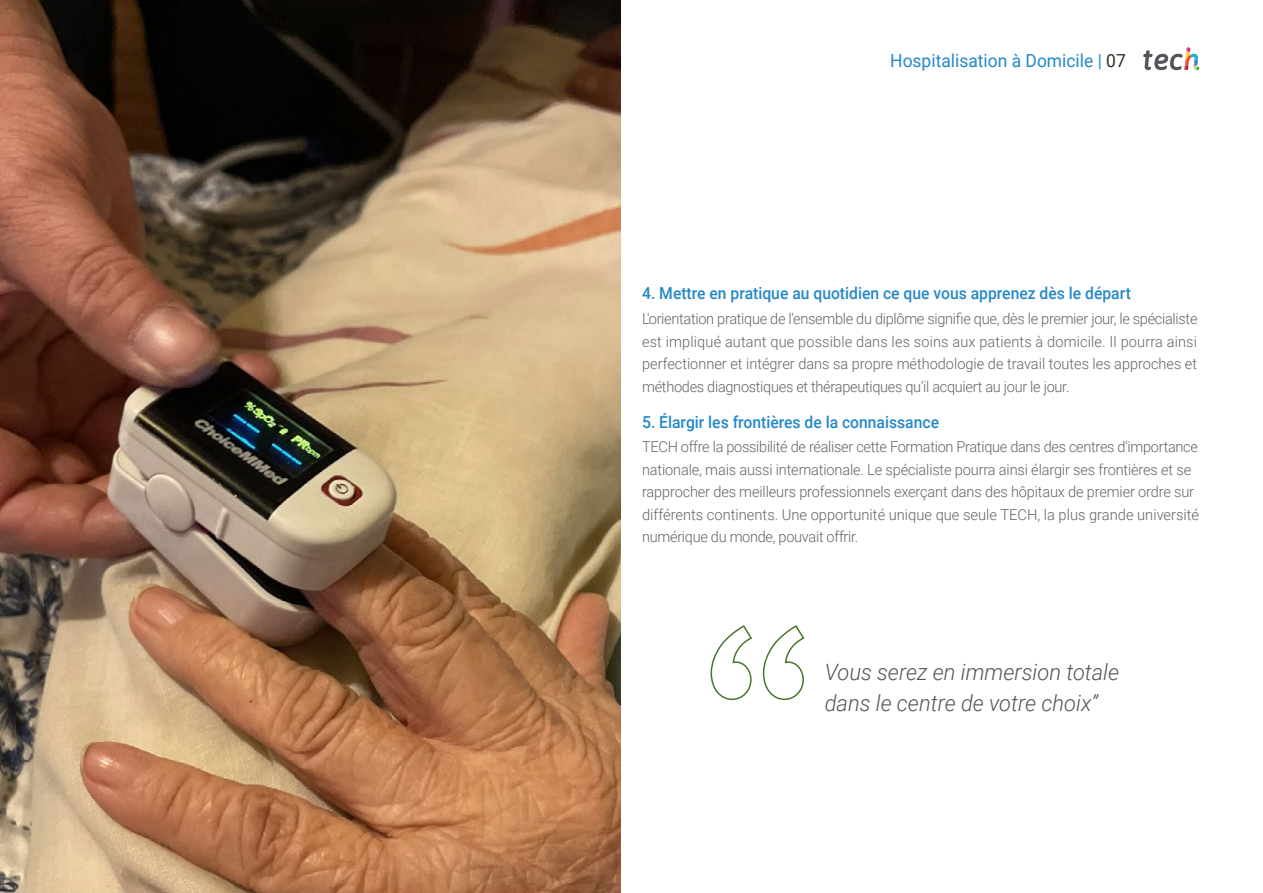
<style>
.page{position:relative;width:1263px;height:893px;background:#fff}
.page>*{position:absolute;margin:0;border:0;box-sizing:border-box;transform-origin:0 0}
.t1{font:italic 300 22.5px/31.5px "Roboto";color:#52555b}
.t2{font:18px "Roboto";color:#2488c9}
.t3{font:500 16.5px "Roboto";color:#2488c9;scale:.95 1}
.t4{font:300 15px/22.5px "Roboto";letter-spacing:-.01em;color:#61646a;text-align:justify}
.s1{color:#312e20}
</style>
<div class="page">
<img style="left:0;top:0;width:621px;height:893px">
<svg style="left:1143px;top:47px;width:56px;height:24px"></svg>
<svg style="left:710px;top:625px;width:95px;height:76px"></svg>
<p class="t2" style="left:890px;top:48px;width:237px">Hospitalisation à Domicile | <span class="s1">07</span></p>
<p class="t3" style="left:642px;top:282px;width:516px">4. Mettre en pratique au quotidien ce que vous apprenez dès le départ</p>
<p class="t4" style="left:642px;top:307px;width:557px">L'orientation pratique de l'ensemble du diplôme signifie que, dès le premier jour, le spécialiste est impliqué autant que possible dans les soins aux patients à domicile. Il pourra ainsi perfectionner et intégrer dans sa propre méthodologie de travail toutes les approches et méthodes diagnostiques et thérapeutiques qu'il acquiert au jour le jour.</p>
<p class="t3" style="left:642px;top:410px;width:314px">5. Élargir les frontières de la connaissance</p>
<p class="t4" style="left:642px;top:435px;width:559px;text-align:left">TECH offre la possibilité de réaliser cette Formation Pratique dans des centres d'importance nationale, mais aussi internationale. Le spécialiste pourra ainsi élargir ses frontières et se rapprocher des meilleurs professionnels exerçant dans des hôpitaux de premier ordre sur différents continents. Une opportunité unique que seule TECH, la plus grande université numérique du monde, pouvait offrir.</p>
<h1 class="t1" style="left:825px;top:655px;width:296px">Vous serez en immersion totale dans le centre de votre choix”</h1>
</div>
